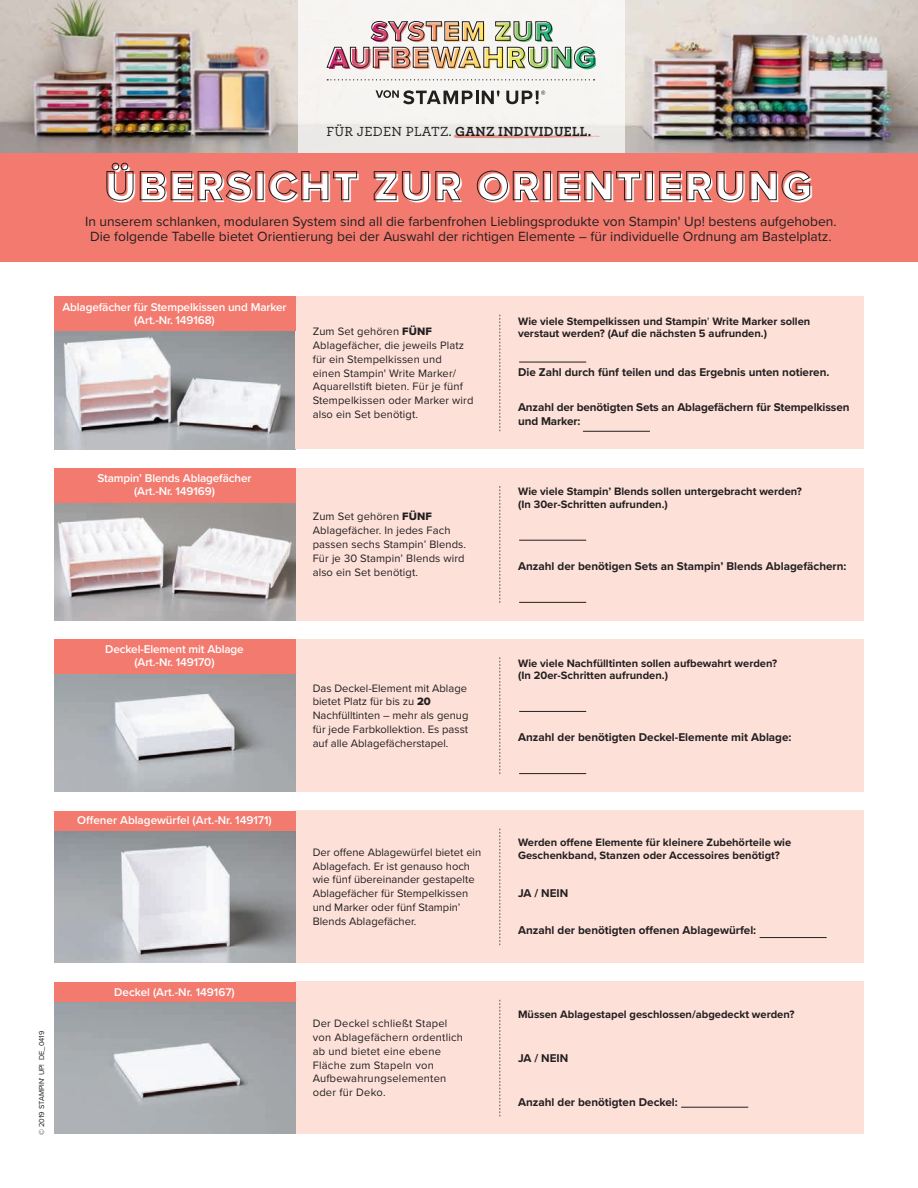
<style>
.page{position:relative;width:918px;height:1188px;background:#fff}
.page>*{position:absolute;margin:0;border:0;box-sizing:border-box;transform-origin:0 0}
.t1{font:42.3px "Proxima Nova Extrabld";letter-spacing:.05em;color:#fff}
.t2{font:13.8px "Proxima Nova";color:#231f20}
.t3{font:700 13.8px "Archer";letter-spacing:.02em;color:#231f20}
.t4{font:700 11.7px/13.8px "Proxima Nova";color:#231f20}
.t5{font:600 11.7px/12.8px "Proxima Nova";letter-spacing:-.01em;color:#fff;text-align:center}
.t6{font:11.1px/13.8px "Proxima Nova";letter-spacing:.01em;color:#231f20}
.t7{font:700 11.1px/12.8px "Proxima Nova";color:#231f20}
.t8{font:7.5px "Proxima Nova";color:#231f20}
.s1{font-weight:500}
.s2{font-family:"Proxima Nova Extrabld"}
.s3{font-weight:400}
</style>
<div class="page">
<div style="left:0;top:152px;width:918px;height:110px;background:#f37a6e"></div>
<img style="left:0;top:0;width:918px;height:152px">
<div style="left:298px;top:0;width:327px;height:152px;background:#f6f5f2"></div>
<svg style="left:106px;top:162px;width:145px;height:39px"></svg>
<svg style="left:268px;top:170px;width:89px;height:31px"></svg>
<svg style="left:373px;top:171px;width:56px;height:30px"></svg>
<svg style="left:435px;top:171px;width:26px;height:30px"></svg>
<svg style="left:477px;top:170px;width:61px;height:31px"></svg>
<div style="left:543px;top:171px;width:8px;height:29px;border:1px solid #231f20"></div>
<svg style="left:557px;top:171px;width:83px;height:30px"></svg>
<div style="left:645px;top:171px;width:8px;height:29px;border:1px solid #231f20"></div>
<svg style="left:659px;top:170px;width:152px;height:31px"></svg>
<div style="left:295px;top:639px;width:569px;height:153px;background:#fde1d9"></div>
<img style="left:54px;top:674px;width:241px;height:118px">
<div style="left:54px;top:639px;width:241px;height:35px;background:#f37a6e"></div>
<div style="left:295px;top:811px;width:569px;height:152px;background:#fde1d9"></div>
<img style="left:54px;top:830px;width:241px;height:133px">
<div style="left:54px;top:811px;width:241px;height:19px;background:#f37a6e"></div>
<div style="left:295px;top:982px;width:569px;height:152px;background:#fde1d9"></div>
<img style="left:54px;top:1002px;width:241px;height:132px">
<div style="left:54px;top:982px;width:241px;height:20px;background:#f37a6e"></div>
<div style="left:295px;top:468px;width:569px;height:152px;background:#fde1d9"></div>
<img style="left:54px;top:502px;width:241px;height:118px">
<img style="left:54px;top:331px;width:241px;height:118px">
<div style="left:295px;top:297px;width:569px;height:152px;background:#fde1d9"></div>
<hr style="left:519px;top:362px;width:67px;height:1px;background:#231f20">
<hr style="left:583px;top:431px;width:67px;height:1px;background:#231f20">
<svg style="left:500px;top:315px;width:1px;height:116px"></svg>
<hr style="left:519px;top:602px;width:67px;height:1px;background:#231f20">
<hr style="left:519px;top:540px;width:67px;height:1px;background:#231f20">
<hr style="left:519px;top:773px;width:67px;height:1px;background:#231f20">
<hr style="left:760px;top:937px;width:67px;height:1px;background:#231f20">
<hr style="left:681px;top:1107px;width:67px;height:1px;background:#231f20">
<hr style="left:519px;top:711px;width:67px;height:1px;background:#231f20">
<svg style="left:500px;top:486px;width:1px;height:117px"></svg>
<svg style="left:500px;top:657px;width:1px;height:117px"></svg>
<svg style="left:500px;top:829px;width:1px;height:116px"></svg>
<svg style="left:500px;top:1000px;width:1px;height:116px"></svg>
<svg style="left:454px;top:134px;width:147px;height:5px"></svg>
<div style="left:54px;top:468px;width:241px;height:34px;background:#f37a6e"></div>
<div style="left:54px;top:297px;width:241px;height:34px;background:#f37a6e"></div>
<svg style="left:506px;top:91px;width:39px;height:13px"></svg>
<svg style="left:376px;top:90px;width:124px;height:14px"></svg>
<svg style="left:327px;top:79px;width:268px;height:1px"></svg>
<img style="left:326px;top:21px;width:270px;height:48px">
<p class="t3" style="left:327px;top:121px;width:266px"><span class="s1">FÜR JEDEN PLATZ.</span> GANZ INDIVIDUELL.</p>
<p class="t1" style="left:106px;top:156px;width:709px">ÜBERSICHT ZUR ORIENTIERUNG</p>
<p class="t2" style="left:85px;top:211px;width:753px">In unserem schlanken, modularen System sind all die farbenfrohen Lieblingsprodukte von Stampin' Up! bestens aufgehoben.</p>
<p class="t2" style="left:90px;top:226px;width:743px">Die folgende Tabelle bietet Orientierung bei der Auswahl der richtigen Elemente – für individuelle Ordnung am Bastelplatz.</p>
<p class="t5" style="left:62px;top:300px;width:226px">Ablagefächer für Stempelkissen und Marker (Art.-Nr. 149168)</p>
<p class="t5" style="left:97px;top:472px;width:156px">Stampin’ Blends Ablagefächer</p>
<p class="t5" style="left:134px;top:484px;width:82px">(Art.-Nr. 149169)</p>
<p class="t6" style="left:313px;top:324px;width:162px">Zum Set gehören <span class="s2">FÜNF<br></span>Ablagefächer, die jeweils Platz für ein Stempelkissen und<br>einen Stampin' Write Marker/<br>Aquarellstift bieten. Für je fünf<br>Stempelkissen oder Marker wird also ein Set benötigt.</p>
<p class="t7" style="left:518px;top:314px;width:294px">Wie viele Stempelkissen und Stampin<span class="s3">'</span> Write Marker sollen verstaut werden? (Auf die nächsten 5 aufrunden.)</p>
<p class="t4" style="left:518px;top:365px;width:313px">Die Zahl durch fünf teilen und das Ergebnis unten notieren.</p>
<p class="t4" style="left:518px;top:400px;width:333px">Anzahl der benötigten Sets an Ablagefächern für Stempelkissen und Marker:</p>
<p class="t6" style="left:313px;top:509px;width:155px">Zum Set gehören <span class="s2">FÜNF<br></span>Ablagefächer. In jedes Fach passen sechs Stampin’ Blends.<br>Für je 30 Stampin’ Blends wird also ein Set benötigt.</p>
<p class="t7" style="left:518px;top:485px;width:285px">Wie viele Stampin’ Blends sollen untergebracht werden?</p>
<p class="t7" style="left:518px;top:498px;width:151px">(In 30er-Schritten aufrunden.)</p>
<p class="t4" style="left:518px;top:559px;width:330px">Anzahl der benötigen Sets an Stampin’ Blends Ablagefächern:</p>
<p class="t5" style="left:105px;top:643px;width:140px">Deckel-Element mit Ablage</p>
<p class="t5" style="left:135px;top:656px;width:82px">(Art.-Nr. 149170)</p>
<p class="t5" style="left:77px;top:814px;width:196px">Offener Ablagewürfel (Art.-Nr. 149171)</p>
<p class="t8" style="left:36px;top:1135px;width:106px;rotate:-90deg">© 2019 STAMPIN' UP! DE_0419</p>
<p class="t5" style="left:114px;top:985px;width:122px">Deckel (Art.-Nr. 149167)</p>
<p class="t6" style="left:313px;top:680px;width:157px">Das Deckel-Element mit Ablage bietet Platz für bis zu <span class="s2">20<br></span>Nachfülltinten – mehr als genug für jede Farbkollektion. Es passt auf alle Ablagefächerstapel.</p>
<p class="t6" style="left:313px;top:845px;width:170px">Der offene Ablagewürfel bietet ein<br>Ablagefach. Er ist genauso hoch wie fünf übereinander gestapelte<br>Ablagefächer für Stempelkissen und Marker oder fünf Stampin’<br>Blends Ablagefächer.</p>
<p class="t6" style="left:313px;top:1016px;width:152px">Der Deckel schließt Stapel von Ablagefächern ordentlich ab und bietet eine ebene<br>Fläche zum Stapeln von<br>Aufbewahrungselementen</p>
<p class="t6" style="left:313px;top:1085px;width:74px">oder für Deko.</p>
<p class="t7" style="left:518px;top:656px;width:261px">Wie viele Nachfülltinten sollen aufbewahrt werden?</p>
<p class="t7" style="left:518px;top:669px;width:151px">(In 20er-Schritten aufrunden.)</p>
<p class="t4" style="left:518px;top:730px;width:275px">Anzahl der benötigten Deckel-Elemente mit Ablage:</p>
<p class="t7" style="left:518px;top:836px;width:275px">Werden offene Elemente für kleinere Zubehörteile wie<br>Geschenkband, Stanzen oder Accessoires benötigt?</p>
<p class="t4" style="left:518px;top:886px;width:52px">JA / NEIN</p>
<p class="t4" style="left:518px;top:923px;width:240px">Anzahl der benötigten offenen Ablagewürfel:</p>
<p class="t7" style="left:518px;top:1007px;width:278px">Müssen Ablagestapel geschlossen/abgedeckt werden?</p>
<p class="t4" style="left:518px;top:1050px;width:52px">JA / NEIN</p>
<p class="t4" style="left:518px;top:1095px;width:161px">Anzahl der benötigten Deckel:</p>
</div>
